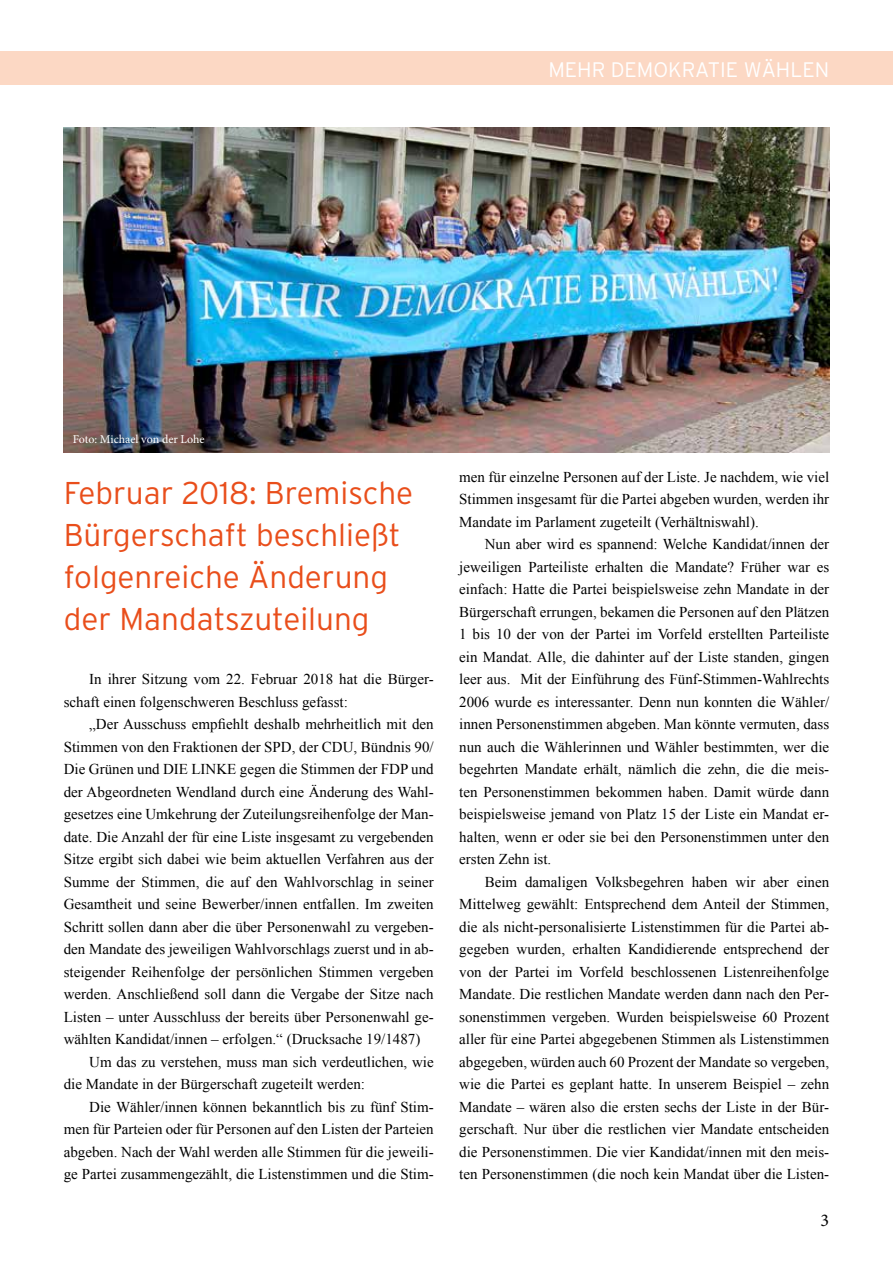
<style>
.page{position:relative;width:893px;height:1263px;background:#fff}
.page>*{position:absolute;margin:0;border:0;box-sizing:border-box;transform-origin:0 0}
.t1{font:300 31.5px/42px "Interstate";color:#e94e1b}
.t2{font:300 21px "Interstate";color:#fff}
.t3{font:18px "Minion Pro";color:#000}
.t4{font:15px/22.5px "Times New Roman";color:#000;text-align:justify}
.t5{font:12px "Minion Pro";letter-spacing:-.005em;color:#fff}
</style>
<div class="page">
<div style="left:0;top:51px;width:893px;height:34px;background:#fcd8c4"></div>
<img style="left:64px;top:128px;width:765px;height:324px">
<h2 class="t2" style="left:548px;top:58px;width:282px">MEHR DEMOKRATIE WÄHLEN</h2>
<p class="t5" style="left:73px;top:431px;width:133px">Foto: Michael von der Lohe</p>
<h1 class="t1" style="left:64px;top:472px;width:351px">Februar 2018: Bremische<br>Bürgerschaft beschließt folgenreiche Änderung der Mandatszuteilung</h1>
<p class="t4" style="left:64px;top:668px;width:371px;text-indent:25px">In ihrer Sitzung vom 22. Februar 2018 hat die Bürger&shy;schaft einen folgenschweren Beschluss gefasst:</p>
<p class="t4" style="left:89px;top:713px;width:346px">„Der Ausschuss empfiehlt deshalb mehrheitlich mit den</p>
<p class="t4" style="left:64px;top:735px;width:371px">Stimmen von den Fraktionen der SPD, der CDU, Bündnis 90/</p>
<p class="t4" style="left:64px;top:758px;width:371px">Die Grünen und DIE LINKE gegen die Stimmen der FDP und</p>
<p class="t4" style="left:64px;top:780px;width:371px">der Abgeordneten Wendland durch eine Änderung des Wahl-</p>
<p class="t4" style="left:64px;top:803px;width:371px">gesetzes eine Umkehrung der Zuteilungsreihenfolge der Man-</p>
<p class="t4" style="left:64px;top:825px;width:371px">date. Die Anzahl der für eine Liste insgesamt zu vergebenden</p>
<p class="t4" style="left:64px;top:848px;width:371px">Sitze ergibt sich dabei wie beim aktuellen Verfahren aus der</p>
<p class="t4" style="left:64px;top:870px;width:371px">Summe der Stimmen, die auf den Wahlvorschlag in seiner</p>
<p class="t4" style="left:64px;top:893px;width:371px">Gesamtheit und seine Bewerber/innen entfallen. Im zweiten</p>
<p class="t4" style="left:64px;top:915px;width:371px">Schritt sollen dann aber die über Personenwahl zu vergeben-</p>
<p class="t4" style="left:64px;top:938px;width:371px">den Mandate des jeweiligen Wahlvorschlags zuerst und in ab-</p>
<p class="t4" style="left:64px;top:960px;width:371px">steigender Reihenfolge der persönlichen Stimmen vergeben</p>
<p class="t4" style="left:64px;top:983px;width:371px">werden. Anschließend soll dann die Vergabe der Sitze nach</p>
<p class="t4" style="left:64px;top:1005px;width:371px">Listen – unter Ausschluss der bereits über Personenwahl ge-</p>
<p class="t4" style="left:64px;top:1028px;width:358px">wählten Kandidat/innen – erfolgen.“ (Drucksache 19/1487)</p>
<p class="t4" style="left:89px;top:1050px;width:346px">Um das zu verstehen, muss man sich verdeutlichen, wie</p>
<p class="t4" style="left:64px;top:1073px;width:303px">die Mandate in der Bürgerschaft zugeteilt werden:</p>
<p class="t4" style="left:89px;top:1095px;width:346px">Die Wähler/innen können bekanntlich bis zu fünf Stim-</p>
<p class="t4" style="left:64px;top:1118px;width:371px">men für Parteien oder für Personen auf den Listen der Parteien</p>
<p class="t4" style="left:64px;top:1140px;width:371px">abgeben. Nach der Wahl werden alle Stimmen für die jeweili-</p>
<p class="t4" style="left:64px;top:1163px;width:371px">ge Partei zusammengezählt, die Listenstimmen und die Stim-</p>
<p class="t4" style="left:459px;top:465px;width:371px">men für einzelne Personen auf der Liste. Je nachdem, wie viel Stimmen insgesamt für die Partei abgeben wurden, werden ihr Mandate im Parlament zugeteilt (Verhältniswahl).</p>
<p class="t4" style="left:459px;top:533px;width:371px;text-indent:26px">Nun aber wird es spannend: Welche Kandidat/innen der jeweiligen Parteiliste erhalten die Mandate? Früher war es einfach: Hatte die Partei beispielsweise zehn Mandate in der Bürgerschaft errungen, bekamen die Personen auf den Plätzen 1 bis 10 der von der Partei im Vorfeld erstellten Parteiliste ein Mandat. Alle, die dahinter auf der Liste standen, gingen leer aus. Mit der Einführung des Fünf-Stimmen-Wahlrechts 2006 wurde es interessanter. Denn nun konnten die Wähler/ innen Personenstimmen abgeben. Man könnte vermuten, dass nun auch die Wählerinnen und Wähler bestimmten, wer die begehrten Mandate erhält, nämlich die zehn, die die meis&shy;ten Personenstimmen bekommen haben. Damit würde dann beispielsweise jemand von Platz 15 der Liste ein Mandat er&shy;halten, wenn er oder sie bei den Personenstimmen unter den ersten Zehn ist.</p>
<p class="t4" style="left:459px;top:870px;width:371px;text-indent:26px">Beim damaligen Volksbegehren haben wir aber einen Mittelweg gewählt: Entsprechend dem Anteil der Stimmen, die als nicht-personalisierte Listenstimmen für die Partei ab&shy;gegeben wurden, erhalten Kandidierende entsprechend der von der Partei im Vorfeld beschlossenen Listenreihenfolge Mandate. Die restlichen Mandate werden dann nach den Per&shy;sonenstimmen vergeben. Wurden beispielsweise 60 Prozent aller für eine Partei abgegebenen Stimmen als Listenstimmen abgegeben, würden auch 60 Prozent der Mandate so vergeben, wie die Partei es geplant hatte. In unserem Beispiel – zehn Mandate – wären also die ersten sechs der Liste in der Bür&shy;gerschaft. Nur über die restlichen vier Mandate entscheiden die Personenstimmen. Die vier Kandidat/innen mit den meis&shy;ten Personenstimmen (die noch kein Mandat über die Listen-</p>
<p class="t3" style="left:820px;top:1208px;width:10px">3</p>
</div>
